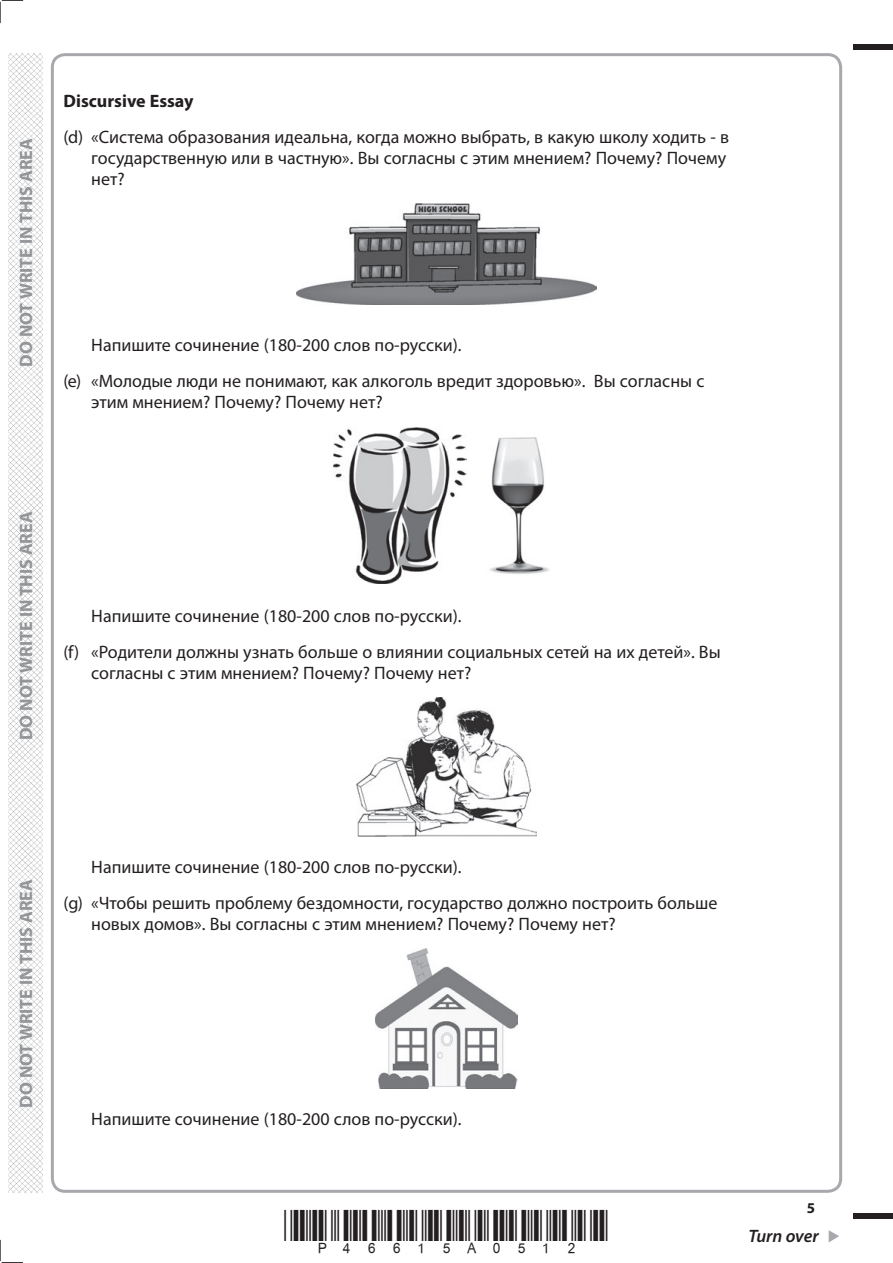
<style>
.page{position:relative;width:893px;height:1263px;background:#fff}
.page>*{position:absolute;margin:0;border:0;box-sizing:border-box;transform-origin:0 0}
.t1{font:18px/36px "Myriad Pro";color:#231f20}
.t2{font:700 18px "Myriad Pro";color:#939598}
.t3{font:700 18px "Myriad Pro";color:#231f20}
.t4{font:italic 600 18px "Myriad Pro";letter-spacing:-.005em;color:#231f20}
.t5{font:700 15px "Myriad Pro";color:#231f20}
</style>
<div class="page">
<div style="left:853px;top:44px;width:39px;height:5px;background:#231f20"></div>
<div style="left:853px;top:1214px;width:39px;height:5px;background:#231f20"></div>
<svg style="left:828px;top:1230px;width:11px;height:12px"></svg>
<svg style="left:0;top:0;width:23px;height:23px"></svg>
<svg style="left:0;top:1240px;width:23px;height:23px"></svg>
<img style="left:296px;top:204px;width:300px;height:101px">
<img style="left:489px;top:437px;width:61px;height:137px">
<img style="left:334px;top:428px;width:132px;height:156px">
<img style="left:356px;top:697px;width:180px;height:140px">
<img style="left:375px;top:948px;width:142px;height:140px">
<img style="left:8px;top:53px;width:34px;height:1140px">
<p class="t2" style="left:19px;top:367px;width:230px;rotate:-90deg">DO NOT WRITE IN THIS AREA</p>
<p class="t3" style="left:64px;top:94px;width:131px">Discursive Essay</p>
<p class="t1" style="left:91px;top:128px;width:639px;line-height:21px;text-indent:-28px">(d) «Система образования идеальна, когда можно выбрать, в какую школу ходить - в государственную или в частную». Вы согласны с этим мнением? Почему? Почему нет?</p>
<p class="t1" style="left:64px;top:329px;width:642px;text-indent:28px">Напишите сочинение (180-200 слов по-русски).<br>(e) «Молодые люди не понимают, как алкоголь вредит здоровью». Вы согласны с</p>
<p class="t1" style="left:91px;top:385px;width:293px">этим мнением? Почему? Почему нет?</p>
<p class="t2" style="left:19px;top:740px;width:230px;rotate:-90deg">DO NOT WRITE IN THIS AREA</p>
<p class="t1" style="left:64px;top:599px;width:658px;text-indent:28px">Напишите сочинение (180-200 слов по-русски).<br>(f) «Родители должны узнать больше о влиянии социальных сетей на их детей». Вы</p>
<p class="t1" style="left:91px;top:656px;width:381px">согласны с этим мнением? Почему? Почему нет?</p>
<p class="t2" style="left:19px;top:1108px;width:230px;rotate:-90deg">DO NOT WRITE IN THIS AREA</p>
<p class="t1" style="left:64px;top:850px;width:655px;text-indent:28px">Напишите сочинение (180-200 слов по-русски).<br>(g) «Чтобы решить проблему бездомности, государство должно построить больше</p>
<p class="t1" style="left:91px;top:907px;width:526px">новых домов». Вы согласны с этим мнением? Почему? Почему нет?</p>
<p class="t1" style="left:91px;top:1102px;width:372px">Напишите сочинение (180-200 слов по-русски).</p>
<p class="t5" style="left:806px;top:1202px;width:10px">5</p>
<p class="t4" style="left:748px;top:1226px;width:72px">Turn over</p>
</div>
